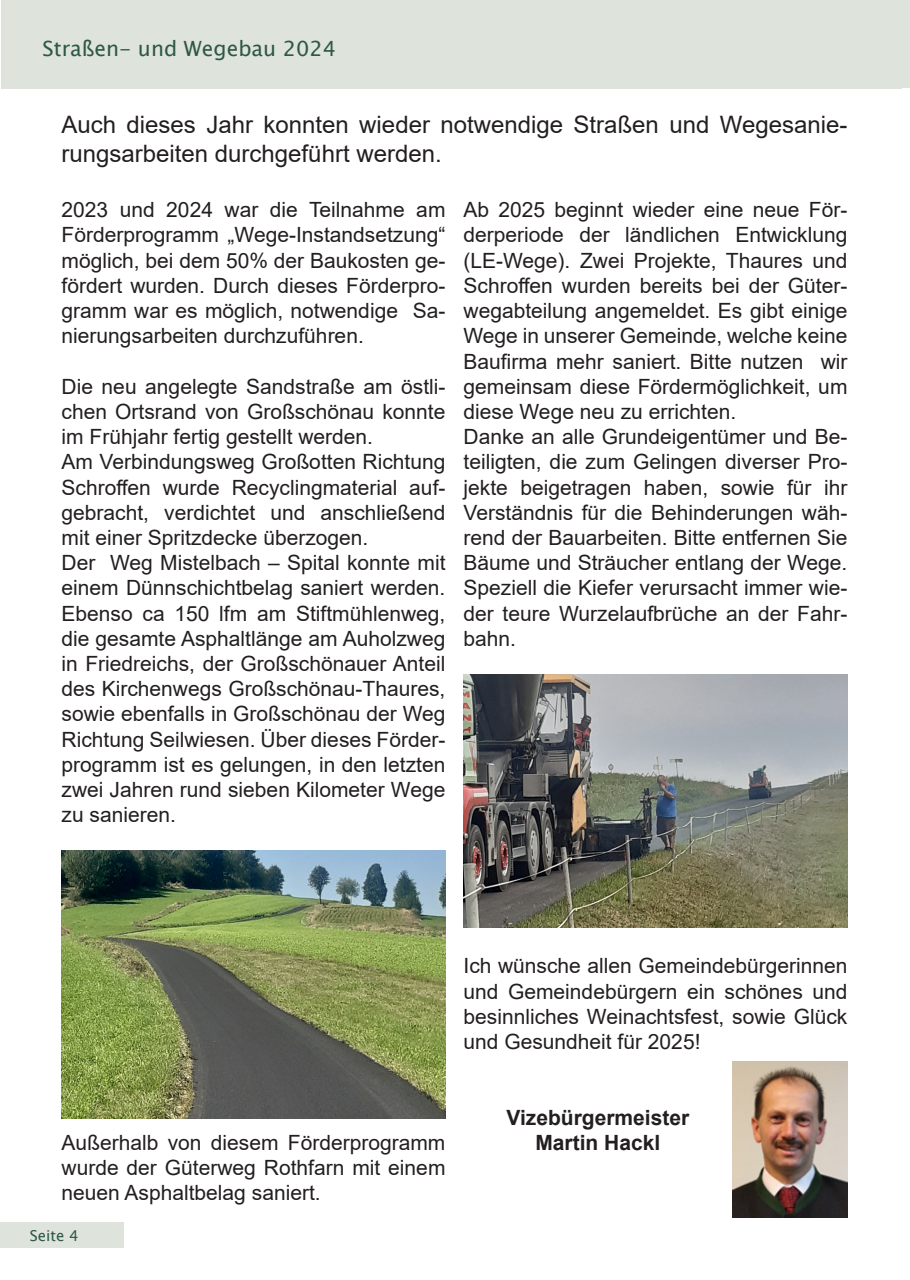
<style>
.page{position:relative;width:910px;height:1280px;background:#fff}
.page>*{position:absolute;margin:0;border:0;box-sizing:border-box;transform-origin:0 0}
.t1{font:24px/28.8px "Arial";color:#231f20}
.t2{font:21px/25.2px "Arial";color:#231f20;text-align:justify}
.t3{font:700 21px/25.2px "Arial";color:#231f20;text-align:center}
.t4{font:21px "Lucida Sans Unicode";color:#2e5747}
.t5{font:15px "Lucida Sans Unicode";color:#2e5747}
</style>
<div class="page">
<div style="left:0;top:1222px;width:124px;height:26px;background:#dee3db"></div>
<div style="left:1px;top:1px;width:900px;height:88px;background:#dee3db"></div>
<div style="left:901px;top:1px;width:9px;height:87px;background:#dee3db"></div>
<img style="left:62px;top:850px;width:383px;height:268px">
<img style="left:463px;top:674px;width:384px;height:253px">
<img style="left:733px;top:1061px;width:114px;height:156px">
<p class="t4" style="left:43px;top:32px;width:295px">Straßen- und Wegebau 2024</p>
<p class="t1" style="left:62px;top:110px;width:787px">Auch dieses Jahr konnten wieder notwendige Straßen und Wegesanie&shy;rungsarbeiten durchgeführt werden.</p>
<p class="t2" style="left:62px;top:197px;width:385px">2023 und 2024 war die Teilnahme am Förderprogramm „Wege-Instandsetzung“ möglich, bei dem 50% der Baukosten ge&shy;fördert wurden. Durch dieses Förderpro&shy;gramm war es möglich, notwendige Sa&shy;nierungsarbeiten durchzuführen.</p>
<p class="t2" style="left:62px;top:374px;width:385px;text-align:left">Die neu angelegte Sandstraße am östli&shy;chen Ortsrand von Großschönau konnte im Frühjahr fertig gestellt werden.<br>Am Verbindungsweg Großotten Richtung Schroffen wurde Recyclingmaterial auf&shy;gebracht, verdichtet und anschließend mit einer Spritzdecke überzogen.<br>Der Weg Mistelbach – Spital konnte mit einem Dünnschichtbelag saniert werden.<br>Ebenso ca 150 lfm am Stiftmühlenweg, die gesamte Asphaltlänge am Auholzweg in Friedreichs, der Großschönauer Anteil des Kirchenwegs Großschönau-Thaures, sowie ebenfalls in Großschönau der Weg Richtung Seilwiesen. Über dieses Förder&shy;programm ist es gelungen, in den letzten zwei Jahren rund sieben Kilometer Wege zu sanieren.</p>
<p class="t2" style="left:463px;top:197px;width:385px;text-align:left">Ab 2025 beginnt wieder eine neue För&shy;derperiode der ländlichen Entwicklung (LE-Wege). Zwei Projekte, Thaures und Schroffen wurden bereits bei der Güter&shy;wegabteilung angemeldet. Es gibt einige Wege in unserer Gemeinde, welche keine Baufirma mehr saniert. Bitte nutzen wir gemeinsam diese Fördermöglichkeit, um diese Wege neu zu errichten.<br>Danke an alle Grundeigentümer und Be&shy;teiligten, die zum Gelingen diverser Pro&shy;jekte beigetragen haben, sowie für ihr Verständnis für die Behinderungen wäh&shy;rend der Bauarbeiten. Bitte entfernen Sie Bäume und Sträucher entlang der Wege.<br>Speziell die Kiefer verursacht immer wie&shy;der teure Wurzelaufbrüche an der Fahr&shy;bahn.</p>
<p class="t2" style="left:463px;top:953px;width:385px">Ich wünsche allen Gemeindebürgerinnen und Gemeindebürgern ein schönes und besinnliches Weinachtsfest, sowie Glück und Gesundheit für 2025!</p>
<p class="t2" style="left:62px;top:1130px;width:385px">Außerhalb von diesem Förderprogramm wurde der Güterweg Rothfarn mit einem neuen Asphaltbelag saniert.</p>
<p class="t5" style="left:30px;top:1224px;width:50px">Seite 4</p>
<p class="t3" style="left:506px;top:1105px;width:184px">Vizebürgermeister<br>Martin Hackl</p>
</div>
